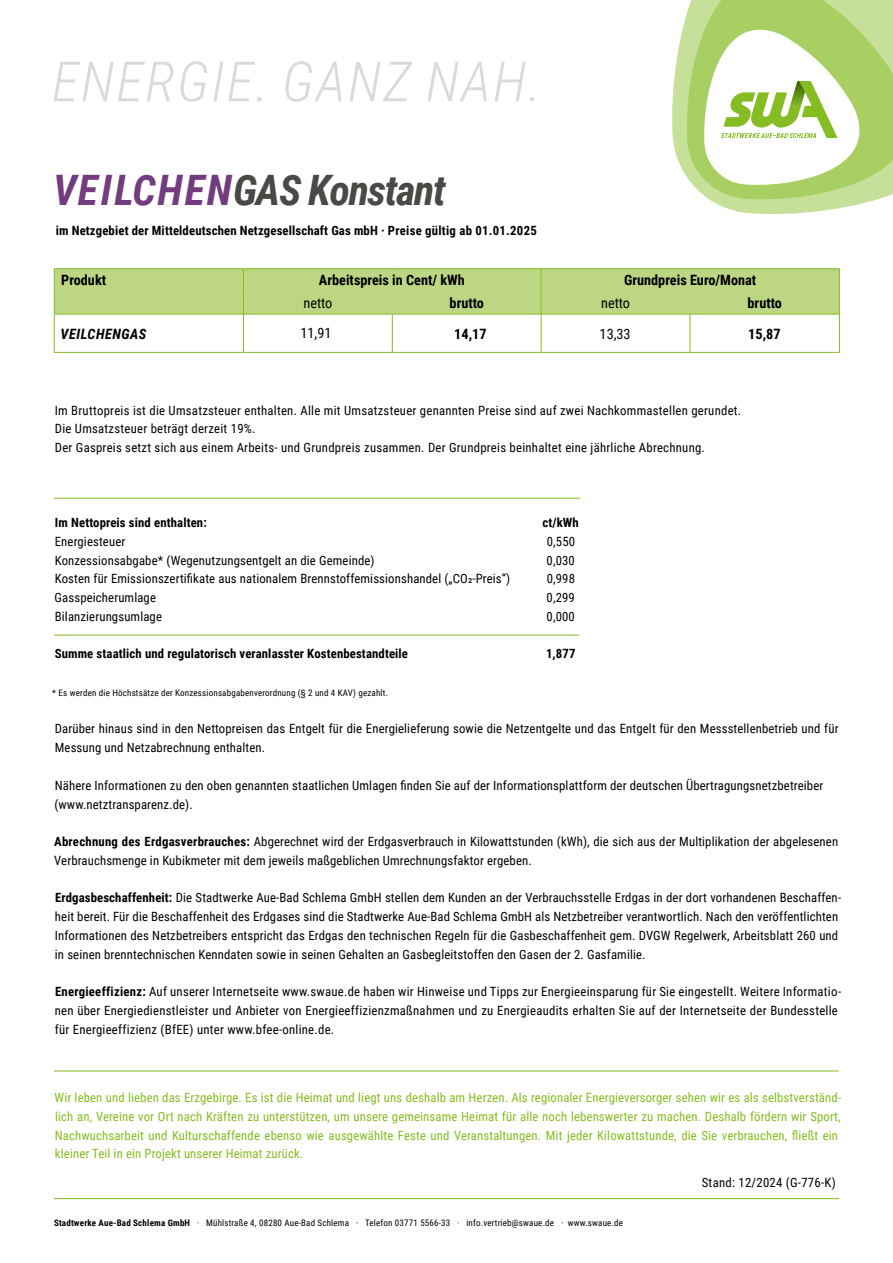
<style>
.page{position:relative;width:893px;height:1263px;background:#fff}
.page>*{position:absolute;margin:0;border:0;box-sizing:border-box;transform-origin:0 0}
.t1{font:italic 300 55.5px "Roboto Condensed";letter-spacing:.035em;color:#d9dada}
.t2{font:italic 700 42px "Roboto Condensed";letter-spacing:-.035em;color:#474a45}
.t3{font:700 14.25px "Roboto Condensed";color:#000}
.t4{font:14.25px "Roboto Condensed";color:#000}
.t5{font:italic 700 14.25px "Roboto Condensed";letter-spacing:.035em;color:#000}
.Fließtext{font:12.75px/18.8px "Roboto Condensed";letter-spacing:.01em;color:#000}
.Fließtext-2{font:12.75px/18.8px "Roboto Condensed";letter-spacing:.01em;color:#85bc21}
.Fließtext-3{font:700 12.75px "Roboto Condensed";letter-spacing:.01em;color:#000}
.Fließtext-4{font:9px "Roboto Condensed";letter-spacing:.02em;color:#000}
.s1{color:#733c7f}
.s2{font-style:inherit}
.s3{font-weight:700}
</style>
<div class="page">
<hr style="left:54px;top:498px;width:526px;height:1px;background:#85bc21">
<hr style="left:54px;top:635px;width:525px;height:1px;background:#85bc21">
<hr style="left:54px;top:1071px;width:785px;height:1px;background:#85bc21">
<hr style="left:54px;top:1198px;width:785px;height:1px;background:#85bc21">
<svg style="left:672px;top:28px;width:188px;height:186px;fill:#c7e09a"></svg>
<svg style="left:683px;top:0;width:210px;height:204px"></svg>
<hr style="left:54px;top:268px;width:189px;height:1px;background:#85bc21">
<hr style="left:243px;top:268px;width:149px;height:1px;background:#85bc21">
<hr style="left:392px;top:268px;width:149px;height:1px;background:#85bc21">
<hr style="left:541px;top:268px;width:149px;height:1px;background:#85bc21">
<hr style="left:690px;top:268px;width:150px;height:1px;background:#85bc21">
<hr style="left:54px;top:314px;width:189px;height:1px;background:#85bc21">
<hr style="left:54px;top:314px;width:1px;height:38px;background:#85bc21">
<hr style="left:243px;top:314px;width:149px;height:1px;background:#85bc21">
<hr style="left:243px;top:314px;width:1px;height:38px;background:#85bc21">
<hr style="left:392px;top:314px;width:149px;height:1px;background:#85bc21">
<hr style="left:392px;top:314px;width:1px;height:38px;background:#85bc21">
<hr style="left:541px;top:314px;width:149px;height:1px;background:#85bc21">
<hr style="left:541px;top:314px;width:1px;height:38px;background:#85bc21">
<hr style="left:690px;top:314px;width:150px;height:1px;background:#85bc21">
<hr style="left:690px;top:314px;width:1px;height:38px;background:#85bc21">
<hr style="left:839px;top:314px;width:1px;height:38px;background:#85bc21">
<hr style="left:54px;top:352px;width:189px;height:1px;background:#85bc21">
<hr style="left:243px;top:352px;width:149px;height:1px;background:#85bc21">
<hr style="left:392px;top:352px;width:149px;height:1px;background:#85bc21">
<hr style="left:541px;top:352px;width:149px;height:1px;background:#85bc21">
<hr style="left:690px;top:352px;width:150px;height:1px;background:#85bc21">
<div style="left:54px;top:269px;width:786px;height:45px;background:#bdd683"></div>
<p class="t1" style="left:52px;top:43px;width:491px">ENERGIE. GANZ NAH.</p>
<p class="t2" style="left:53px;top:161px;width:394px"><span class="s1">VEILCHEN</span>GAS Konstant</p>
<p class="Fließtext-3" style="left:56px;top:222px;width:483px">im Netzgebiet der <span class="s2">Mitteldeutschen Netzgesellschaft Gas mbH</span> · Preise gültig ab 01.01.2025</p>
<p class="t3" style="left:61px;top:270px;width:46px">Produkt</p>
<p class="t3" style="left:319px;top:270px;width:148px">Arbeitspreis in Cent/ kWh</p>
<p class="t3" style="left:624px;top:270px;width:134px">Grundpreis Euro/Monat</p>
<p class="t4" style="left:303px;top:293px;width:31px">netto</p>
<p class="t3" style="left:450px;top:293px;width:36px">brutto</p>
<p class="t4" style="left:601px;top:293px;width:31px">netto</p>
<p class="t3" style="left:748px;top:293px;width:36px">brutto</p>
<p class="t5" style="left:61px;top:324px;width:87px">VEILCHENGAS</p>
<p class="t4" style="left:300px;top:323px;width:32px">11,91</p>
<p class="t3" style="left:454px;top:324px;width:34px">14,17</p>
<p class="t4" style="left:600px;top:324px;width:32px">13,33</p>
<p class="t3" style="left:748px;top:324px;width:34px">15,87</p>
<p class="Fließtext" style="left:55px;top:400px;width:688px">Im Bruttopreis ist die Umsatzsteuer enthalten. Alle mit Umsatzsteuer genannten Preise sind auf zwei Nachkommastellen gerundet.<br>Die Umsatzsteuer beträgt derzeit 19%.<br>Der Gaspreis setzt sich aus einem Arbeits- und Grundpreis zusammen. Der Grundpreis beinhaltet eine jährliche Abrechnung.</p>
<p class="Fließtext-3" style="left:55px;top:514px;width:153px">Im Nettopreis sind enthalten:</p>
<p class="Fließtext-3" style="left:542px;top:514px;width:38px">ct/kWh</p>
<p class="Fließtext" style="left:55px;top:532px;width:72px">Energiesteuer</p>
<p class="Fließtext" style="left:547px;top:532px;width:30px">0,550</p>
<p class="Fließtext" style="left:55px;top:550px;width:321px">Konzessionsabgabe* (Wegenutzungsentgelt an die Gemeinde)</p>
<p class="Fließtext" style="left:547px;top:550px;width:30px">0,030</p>
<p class="Fließtext" style="left:55px;top:569px;width:457px">Kosten für Emissionszertifikate aus nationalem Brennstoffemissionshandel („CO2-Preis“)</p>
<p class="Fließtext" style="left:547px;top:569px;width:30px">0,998</p>
<p class="Fließtext" style="left:55px;top:588px;width:103px">Gasspeicherumlage</p>
<p class="Fließtext" style="left:547px;top:588px;width:30px">0,299</p>
<p class="Fließtext" style="left:55px;top:607px;width:109px">Bilanzierungsumlage</p>
<p class="Fließtext" style="left:547px;top:607px;width:30px">0,000</p>
<p class="Fließtext-3" style="left:55px;top:645px;width:355px">Summe staatlich und regulatorisch veranlasster Kostenbestandteile</p>
<p class="Fließtext-3" style="left:546px;top:645px;width:31px">1,877</p>
<p class="Fließtext-4" style="left:52px;top:686px;width:337px">* Es werden die Höchstsätze der Konzessionsabgabenverordnung (§ 2 und 4 KAV) gezahlt.</p>
<p class="Fließtext" style="left:55px;top:719px;width:785px">Darüber hinaus sind in den Nettopreisen das Entgelt für die Energielieferung sowie die Netzentgelte und das Entgelt für den Messstellenbetrieb und für<br>Messung und Netzabrechnung enthalten.</p>
<p class="Fließtext" style="left:55px;top:775px;width:770px">Nähere Informationen zu den oben genannten staatlichen Umlagen finden Sie auf der Informationsplattform der deutschen Übertragungsnetzbetreiber</p>
<p class="Fließtext" style="left:54px;top:794px;width:140px">(www.netztransparenz.de).</p>
<p class="Fließtext" style="left:54px;top:832px;width:785px"><span class="s3">Abrechnung des Erdgasverbrauches:</span> Abgerechnet wird der Erdgasverbrauch in Kilowattstunden (kWh), die sich aus der Multiplikation der abgelesenen<br>Verbrauchsmenge in Kubikmeter mit dem jeweils maßgeblichen Umrechnungsfaktor ergeben.</p>
<p class="Fließtext" style="left:55px;top:888px;width:788px"><span class="s3">Erdgasbeschaffenheit:</span> Die Stadtwerke Aue-Bad Schlema GmbH stellen dem Kunden an der Verbrauchsstelle Erdgas in der dort vorhandenen Beschaffen&shy;heit bereit. Für die Beschaffenheit des Erdgases sind die Stadtwerke Aue-Bad Schlema GmbH als Netzbetreiber verantwortlich. Nach den veröffentlichten Informationen des Netzbetreibers entspricht das Erdgas den technischen Regeln für die Gasbeschaffenheit gem. DVGW Regelwerk, Arbeitsblatt 260 und in seinen brenntechnischen Kenndaten sowie in seinen Gehalten an Gasbegleitstoffen den Gasen der 2. Gasfamilie.</p>
<p class="Fließtext" style="left:55px;top:982px;width:788px"><span class="s3">Energieeffizienz:</span> Auf unserer Internetseite www.swaue.de haben wir Hinweise und Tipps zur Energieeinsparung für Sie eingestellt. Weitere Informatio&shy;nen über Energiedienstleister und Anbieter von Energieeffizienzmaßnahmen und zu Energieaudits erhalten Sie auf der Internetseite der Bundesstelle für Energieeffizienz (BfEE) unter www.bfee-online.de.</p>
<p class="Fließtext-2" style="left:55px;top:1088px;width:788px">Wir leben und lieben das Erzgebirge. Es ist die Heimat und liegt uns deshalb am Herzen. Als regionaler Energieversorger sehen wir es als selbstverständ&shy;lich an, Vereine vor Ort nach Kräften zu unterstützen, um unsere gemeinsame Heimat für alle noch lebenswerter zu machen. Deshalb fördern wir Sport, Nachwuchsarbeit und Kulturschaffende ebenso wie ausgewählte Feste und Veranstaltungen. Mit jeder Kilowattstunde, die Sie verbrauchen, fließt ein kleiner Teil in ein Projekt unserer Heimat zurück.</p>
<p class="Fließtext-4" style="left:54px;top:1216px;width:571px"><span class="s3">Stadtwerke Aue-Bad Schlema GmbH</span> · Mühlstraße 4, 08280 Aue-Bad Schlema · Telefon 03771 5566-33 · info.vertrieb@swaue.de · www.swaue.de</p>
<p class="Fließtext" style="left:702px;top:1172px;width:135px">Stand: 12/2024 (G-776-K)</p>
</div>
